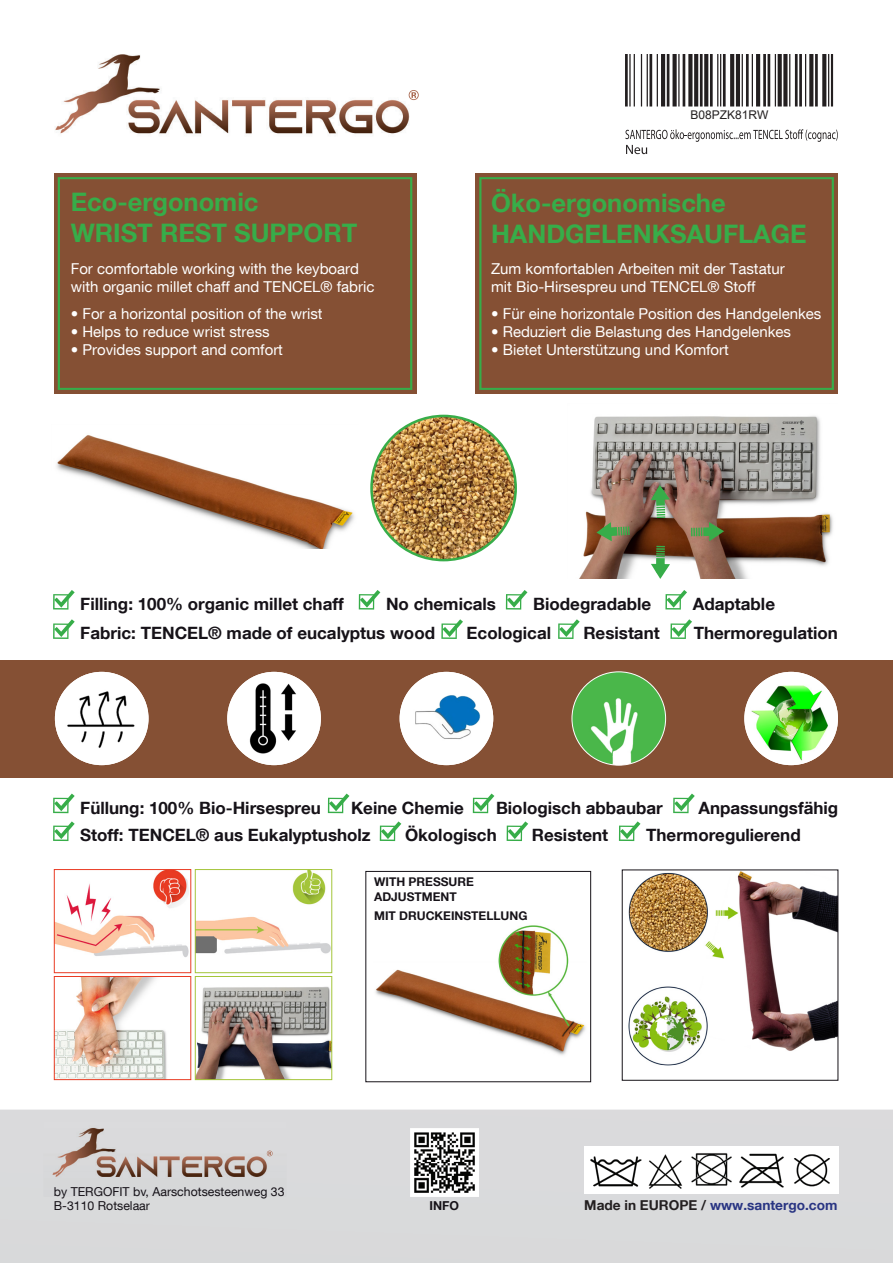
<style>
.page{position:relative;width:893px;height:1263px;background:#fff}
.page>*{position:absolute;margin:0;border:0;box-sizing:border-box;transform-origin:0 0}
.t1{font:700 25.5px/30.6px "Helvetica Neue LT Com";color:#37ad49}
.t2{font:700 16.95px "Helvetica Neue LT Com";color:#161218}
.t3{font:15px/18px "Helvetica Neue LT Com";color:#fff}
.t4{font:700 13.65px "Helvetica Neue LT Com";color:#293583}
.t5{font:12.3px/14.7px "Helvetica Neue LT Com";color:#161218}
.t6{font:700 12.3px "Helvetica Neue LT Com";color:#161218}
.t7{font:700 12px/14.4px "Helvetica Neue LT Com";color:#161218}
.t8{font:12px "Arial";color:#231f20}
.s1{color:#231f20}
</style>
<div class="page">
<img style="left:55px;top:54px;width:359px;height:80px">
<svg style="left:409px;top:90px;width:10px;height:10px"></svg>
<div style="left:54px;top:173px;width:362px;height:221px;background:#855034"></div>
<svg style="left:58px;top:177px;width:354px;height:213px"></svg>
<div style="left:475px;top:173px;width:363px;height:221px;background:#855034"></div>
<svg style="left:479px;top:177px;width:355px;height:213px"></svg>
<svg style="left:53px;top:590px;width:22px;height:20px"></svg>
<svg style="left:359px;top:590px;width:21px;height:20px"></svg>
<svg style="left:506px;top:590px;width:21px;height:20px"></svg>
<svg style="left:665px;top:590px;width:22px;height:20px"></svg>
<svg style="left:53px;top:619px;width:22px;height:20px"></svg>
<svg style="left:441px;top:619px;width:22px;height:20px"></svg>
<svg style="left:558px;top:619px;width:22px;height:20px"></svg>
<svg style="left:670px;top:619px;width:22px;height:20px"></svg>
<svg style="left:53px;top:793px;width:22px;height:20px"></svg>
<svg style="left:328px;top:793px;width:21px;height:20px"></svg>
<svg style="left:473px;top:793px;width:21px;height:20px"></svg>
<svg style="left:673px;top:793px;width:22px;height:20px"></svg>
<svg style="left:53px;top:821px;width:22px;height:20px"></svg>
<svg style="left:380px;top:821px;width:21px;height:20px"></svg>
<svg style="left:507px;top:821px;width:21px;height:20px"></svg>
<svg style="left:619px;top:821px;width:21px;height:20px"></svg>
<img style="left:56px;top:871px;width:133px;height:86px">
<div style="left:54px;top:869px;width:137px;height:104px;border:1px solid #e93b23"></div>
<img style="left:56px;top:978px;width:111px;height:100px">
<div style="left:54px;top:976px;width:137px;height:104px;border:1px solid #e93b23"></div>
<img style="left:197px;top:871px;width:133px;height:83px">
<div style="left:195px;top:869px;width:137px;height:104px;border:1px solid #a4c53a"></div>
<img style="left:197px;top:986px;width:133px;height:92px">
<div style="left:195px;top:976px;width:137px;height:104px;border:1px solid #a4c53a"></div>
<img style="left:628px;top:871px;width:208px;height:195px">
<div style="left:622px;top:869px;width:216px;height:212px;border:1px solid #161218"></div>
<img style="left:56px;top:435px;width:298px;height:114px">
<svg style="left:370px;top:415px;width:147px;height:146px"></svg>
<img style="left:373px;top:417px;width:141px;height:142px;border-radius:71px">
<img style="left:579px;top:416px;width:254px;height:163px">
<svg style="left:691px;top:522px;width:33px;height:19px"></svg>
<svg style="left:596px;top:522px;width:34px;height:19px"></svg>
<svg style="left:651px;top:485px;width:19px;height:33px"></svg>
<svg style="left:651px;top:546px;width:19px;height:33px"></svg>
<div style="left:0;top:660px;width:893px;height:117px;background:#855034"></div>
<img style="left:55px;top:672px;width:94px;height:93px;border-radius:47px">
<img style="left:227px;top:672px;width:94px;height:93px;border-radius:47px">
<img style="left:400px;top:672px;width:93px;height:93px;border-radius:47px">
<img style="left:572px;top:672px;width:94px;height:93px;border-radius:47px">
<img style="left:744px;top:672px;width:94px;height:93px;border-radius:47px">
<div style="left:0;top:1109px;width:893px;height:154px;background:#d9dadb"></div>
<img style="left:43px;top:1120px;width:244px;height:77px">
<svg style="left:267px;top:1150px;width:6px;height:6px"></svg>
<img style="left:584px;top:1146px;width:254px;height:47px">
<img style="left:410px;top:1129px;width:68px;height:68px">
<hr style="left:834px;top:54px;width:1px;height:52px;background:#231f20">
<hr style="left:831px;top:54px;width:3px;height:52px;background:#231f20">
<hr style="left:828px;top:54px;width:1px;height:52px;background:#231f20">
<svg style="left:822px;top:54px;width:4px;height:52px"></svg>
<hr style="left:815px;top:54px;width:3px;height:52px;background:#231f20">
<svg style="left:809px;top:54px;width:4px;height:52px"></svg>
<hr style="left:805px;top:54px;width:1px;height:52px;background:#231f20">
<hr style="left:799px;top:54px;width:3px;height:52px;background:#231f20">
<hr style="left:795px;top:54px;width:3px;height:52px;background:#231f20">
<hr style="left:789px;top:54px;width:1px;height:52px;background:#231f20">
<svg style="left:783px;top:54px;width:4px;height:52px"></svg>
<svg style="left:778px;top:54px;width:4px;height:52px"></svg>
<hr style="left:775px;top:54px;width:1px;height:52px;background:#231f20">
<hr style="left:768px;top:54px;width:2px;height:52px;background:#231f20">
<hr style="left:763px;top:54px;width:3px;height:52px;background:#231f20">
<hr style="left:756px;top:54px;width:4px;height:52px;background:#231f20">
<hr style="left:752px;top:54px;width:1px;height:52px;background:#231f20">
<hr style="left:746px;top:54px;width:3px;height:52px;background:#231f20">
<hr style="left:742px;top:54px;width:1px;height:52px;background:#231f20">
<hr style="left:736px;top:54px;width:4px;height:52px;background:#231f20">
<svg style="left:730px;top:54px;width:4px;height:52px"></svg>
<hr style="left:723px;top:54px;width:3px;height:52px;background:#231f20">
<hr style="left:720px;top:54px;width:1px;height:52px;background:#231f20">
<hr style="left:717px;top:54px;width:1px;height:52px;background:#231f20">
<hr style="left:710px;top:54px;width:3px;height:52px;background:#231f20">
<svg style="left:704px;top:54px;width:4px;height:52px"></svg>
<hr style="left:700px;top:54px;width:3px;height:52px;background:#231f20">
<svg style="left:694px;top:54px;width:4px;height:52px"></svg>
<svg style="left:688px;top:54px;width:4px;height:52px"></svg>
<hr style="left:683px;top:54px;width:2px;height:52px;background:#231f20">
<hr style="left:678px;top:54px;width:2px;height:52px;background:#231f20">
<div style="left:672px;top:54px;width:5px;height:52px;background:#231f20"></div>
<hr style="left:667px;top:54px;width:2px;height:52px;background:#231f20">
<hr style="left:661px;top:54px;width:4px;height:52px;background:#231f20">
<hr style="left:657px;top:54px;width:1px;height:52px;background:#231f20">
<hr style="left:649px;top:54px;width:3px;height:52px;background:#231f20">
<hr style="left:647px;top:54px;width:1px;height:52px;background:#231f20">
<hr style="left:641px;top:54px;width:1px;height:52px;background:#231f20">
<hr style="left:634px;top:54px;width:1px;height:52px;background:#231f20">
<hr style="left:629px;top:54px;width:2px;height:52px;background:#231f20">
<hr style="left:625px;top:54px;width:3px;height:52px;background:#231f20">
<svg style="left:625px;top:129px;width:213px;height:25px"></svg>
<img style="left:375px;top:925px;width:211px;height:130px">
<div style="left:365px;top:871px;width:226px;height:211px;border:1px solid #161218"></div>
<h1 class="t1" style="left:71px;top:186px;width:288px">Eco-ergonomic<br>WRIST REST SUPPORT</h1>
<p class="t3" style="left:71px;top:259px;width:305px">For comfortable working with the keyboard with organic millet chaff and TENCEL® fabric</p>
<p class="t3" style="left:71px;top:304px;width:253px">• For a horizontal position of the wrist</p>
<p class="t3" style="left:71px;top:322px;width:200px">• Helps to reduce wrist stress</p>
<p class="t3" style="left:71px;top:340px;width:214px">• Provides support and comfort</p>
<p class="t8" style="left:690px;top:106px;width:79px">B08PZK81RW</p>
<h1 class="t1" style="left:491px;top:187px;width:317px">Öko-ergonomische<br>HANDGELENKSAUFLAGE</h1>
<p class="t3" style="left:491px;top:259px;width:295px">Zum komfortablen Arbeiten mit der Tastatur mit Bio-Hirsespreu und TENCEL® Stoff</p>
<p class="t3" style="left:491px;top:304px;width:332px">• Für eine horizontale Position des Handgelenkes</p>
<p class="t3" style="left:491px;top:322px;width:302px">• Reduziert die Belastung des Handgelenkes</p>
<p class="t3" style="left:491px;top:340px;width:239px">• Bietet Unterstützung und Komfort</p>
<p class="t2" style="left:80px;top:593px;width:265px">Filling: 100% organic millet chaff</p>
<p class="t2" style="left:386px;top:593px;width:112px">No chemicals</p>
<p class="t2" style="left:533px;top:593px;width:120px">Biodegradable</p>
<p class="t2" style="left:693px;top:593px;width:84px">Adaptable</p>
<p class="t2" style="left:80px;top:623px;width:356px">Fabric: TENCEL® made of eucalyptus wood</p>
<p class="t2" style="left:467px;top:623px;width:86px">Ecological</p>
<p class="t2" style="left:583px;top:623px;width:78px">Resistant</p>
<p class="t2" style="left:694px;top:623px;width:146px">Thermoregulation</p>
<p class="t2" style="left:80px;top:797px;width:242px">Füllung: 100% Bio-Hirsespreu</p>
<p class="t2" style="left:351px;top:797px;width:114px">Keine Chemie</p>
<p class="t2" style="left:496px;top:797px;width:168px">Biologisch abbaubar</p>
<p class="t2" style="left:698px;top:797px;width:141px">Anpassungsfähig</p>
<p class="t2" style="left:80px;top:825px;width:292px">Stoff: TENCEL® aus Eukalyptusholz</p>
<p class="t2" style="left:405px;top:825px;width:93px">Ökologisch</p>
<p class="t2" style="left:532px;top:825px;width:78px">Resistent</p>
<p class="t2" style="left:646px;top:825px;width:156px">Thermoregulierend</p>
<p class="t7" style="left:374px;top:874px;width:101px">WITH PRESSURE<br>ADJUSTMENT</p>
<p class="t7" style="left:374px;top:908px;width:155px">MIT DRUCKEINSTELLUNG</p>
<p class="t5" style="left:54px;top:1183px;width:232px">by TERGOFIT bv, Aarschotsesteenweg 33<br>B-3110 Rotselaar</p>
<p class="t6" style="left:430px;top:1198px;width:31px">INFO</p>
<p class="t4" style="left:584px;top:1196px;width:255px"><span class="s1">Made in EUROPE /</span> www.santergo.com</p>
</div>
